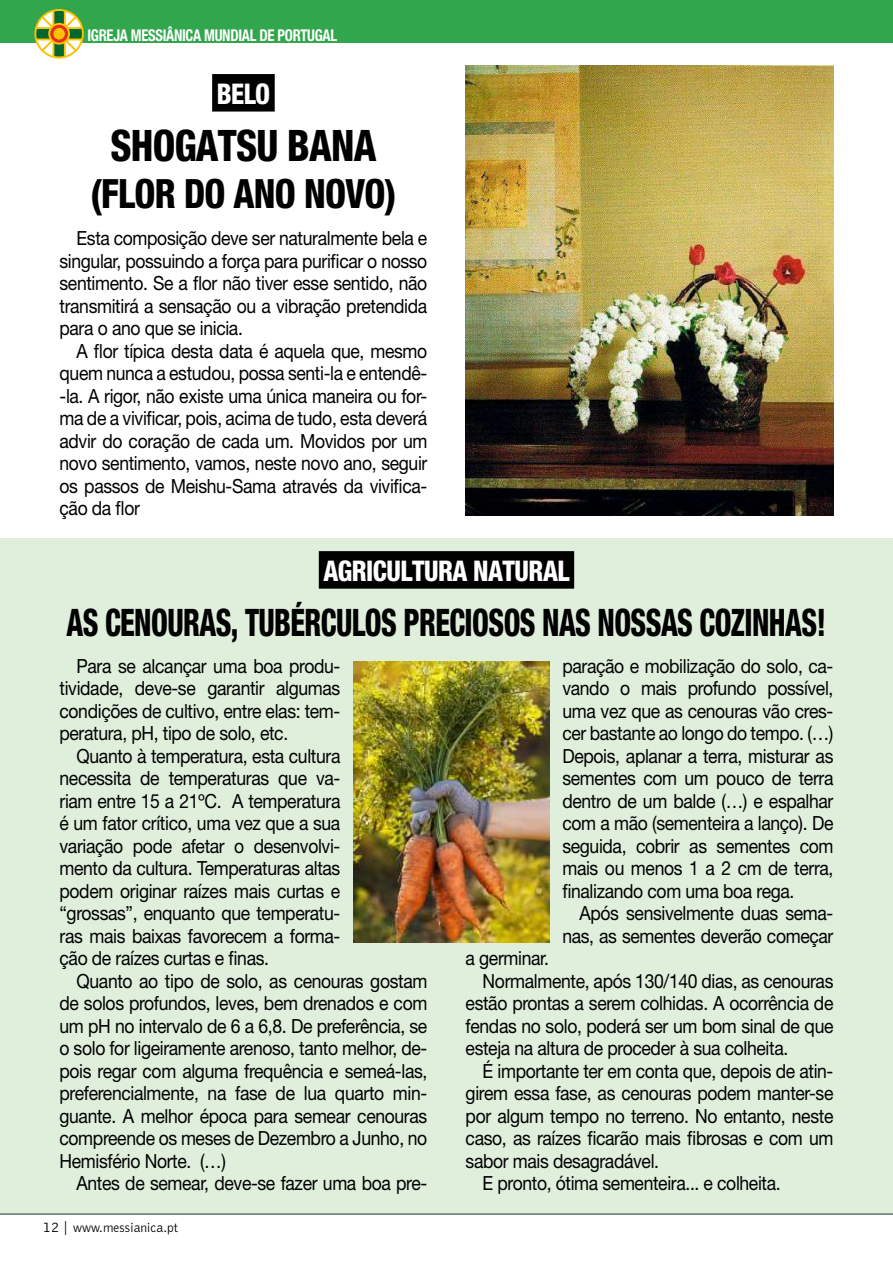
<style>
.page{position:relative;width:893px;height:1263px;background:#fff}
.page>*{position:absolute;margin:0;border:0;box-sizing:border-box;transform-origin:0 0}
.t1{font:800 condensed 43.5px "Helvetica Neue LT Std";letter-spacing:-.02em;color:#000;scale:.91 1}
.t2{font:800 condensed 40.35px "Helvetica Neue LT Std";letter-spacing:-.02em;color:#000;scale:.91 1}
.t3{font:800 condensed 37.95px "Helvetica Neue LT Std";letter-spacing:-.02em;color:#000;scale:.77 1}
.t4{font:800 condensed 28.5px "Helvetica Neue LT Std";letter-spacing:-.02em;color:#fff;scale:.92 1}
.t5{font:19.5px/22.5px "Helvetica Neue LT Std";letter-spacing:-.02em;color:#000;text-align:justify;scale:.9 1}
.t6{font:700 condensed 16.2px "Helvetica Neue LT Std";letter-spacing:-.02em;color:#fff;scale:.9 1}
.t7{font:300 13.5px "Bell Gothic Std";color:#000}
.s1{font-size:15px}
.s2{font-family:"Benton Sans Extra Comp";font-weight:400;font-size:15px}
</style>
<div class="page">
<hr style="left:0;top:1214px;width:893px;height:1px;background:#253747">
<div style="left:0;top:538px;width:893px;height:676px;background:#dfefdb"></div>
<img style="left:466px;top:65px;width:367px;height:450px">
<div style="left:212px;top:74px;width:63px;height:38px;background:#000"></div>
<div style="left:0;top:0;width:893px;height:43px;background:#31a64c"></div>
<svg style="left:37px;top:10px;width:45px;height:46px"></svg>
<svg style="left:48px;top:23px;width:22px;height:22px"></svg>
<div style="left:50px;top:25px;width:18px;height:18px;border:3px solid #e42e24;border-radius:50%"></div>
<div style="left:34px;top:9px;width:50px;height:50px;border:2px solid #fcc100;border-radius:50%"></div>
<div style="left:319px;top:551px;width:255px;height:38px;background:#000"></div>
<img style="left:353px;top:661px;width:197px;height:282px">
<p class="t6" style="left:87px;top:25px;width:279px">IGREJA MESSIÂNICA MUNDIAL DE PORTUGAL</p>
<h3 class="t4" style="left:217px;top:76px;width:60px">BELO</h3>
<h1 class="t1" style="left:110px;top:119px;width:294px">SHOGATSU BANA</h1>
<h2 class="t2" style="left:90px;top:168px;width:338px">(FLOR DO ANO NOVO)</h2>
<p class="t5" style="left:60px;top:227px;width:410px;text-indent:17px">Esta composição deve ser naturalmente bela e singular, possuindo a força para purificar o nosso sentimento. Se a flor não tiver esse sentido, não transmitirá a sensação ou a vibração pretendida para o ano que se inicia.</p>
<p class="t5" style="left:60px;top:339px;width:410px;text-indent:17px">A flor típica desta data é aquela que, mesmo quem nunca a estudou, possa senti-la e entendê--la. A rigor, não existe uma única maneira ou for&shy;ma de a vivificar, pois, acima de tudo, esta deverá advir do coração de cada um. Movidos por um novo sentimento, vamos, neste novo ano, seguir os passos de Meishu-Sama através da vivifica&shy;ção da flor</p>
<h3 class="t4" style="left:323px;top:553px;width:269px">AGRICULTURA NATURAL</h3>
<h3 class="t3" style="left:67px;top:599px;width:988px">AS CENOURAS, TUBÉRCULOS PRECIOSOS NAS NOSSAS COZINHAS!</h3>
<p class="t5" style="left:60px;top:654px;width:314px;text-indent:17px">Para se alcançar uma boa produ&shy;tividade, deve-se garantir algumas condições de cultivo, entre elas: tem&shy;peratura, pH, tipo de solo, etc.</p>
<p class="t5" style="left:60px;top:744px;width:314px;text-indent:17px">Quanto à temperatura, esta cultura necessita de temperaturas que va&shy;riam entre 15 a 21ºC. A temperatura é um fator crítico, uma vez que a sua variação pode afetar o desenvolvi&shy;mento da cultura. Temperaturas altas podem originar raízes mais curtas e “grossas”, enquanto que temperatu&shy;ras mais baixas favorecem a forma&shy;ção de raízes curtas e finas.</p>
<p class="t5" style="left:60px;top:969px;width:410px;text-indent:17px">Quanto ao tipo de solo, as cenouras gostam de solos profundos, leves, bem drenados e com um pH no intervalo de 6 a 6,8. De preferência, se o solo for ligeiramente arenoso, tanto melhor, de&shy;pois regar com alguma frequência e semeá-las, preferencialmente, na fase de lua quarto min&shy;guante. A melhor época para semear cenouras compreende os meses de Dezembro a Junho, no Hemisfério Norte. (…)</p>
<p class="t5" style="left:77px;top:1172px;width:391px">Antes de semear, deve-se fazer uma boa pre-</p>
<p class="t7" style="left:43px;top:1221px;width:137px"><span class="s1">12</span> <span class="s2">|</span> www.messianica.pt</p>
<p class="t5" style="left:562px;top:654px;width:303px">paração e mobilização do solo, ca&shy;vando o mais profundo possível, uma vez que as cenouras vão cres&shy;cer bastante ao longo do tempo. (…)<br>Depois, aplanar a terra, misturar as sementes com um pouco de terra dentro de um balde (…) e espalhar com a mão (sementeira a lanço). De seguida, cobrir as sementes com mais ou menos 1 a 2 cm de terra, finalizando com uma boa rega.</p>
<p class="t5" style="left:562px;top:902px;width:303px;text-align:right">Após sensivelmente duas sema&shy;nas, as sementes deverão começar</p>
<p class="t5" style="left:466px;top:947px;width:94px">a germinar.</p>
<p class="t5" style="left:483px;top:969px;width:391px">Normalmente, após 130/140 dias, as cenouras</p>
<p class="t5" style="left:466px;top:992px;width:410px">estão prontas a serem colhidas. A ocorrência de</p>
<p class="t5" style="left:466px;top:1014px;width:410px">fendas no solo, poderá ser um bom sinal de que</p>
<p class="t5" style="left:466px;top:1037px;width:360px">esteja na altura de proceder à sua colheita.</p>
<p class="t5" style="left:483px;top:1059px;width:391px">É importante ter em conta que, depois de atin-</p>
<p class="t5" style="left:466px;top:1082px;width:410px">girem essa fase, as cenouras podem manter-se</p>
<p class="t5" style="left:466px;top:1104px;width:410px">por algum tempo no terreno. No entanto, neste</p>
<p class="t5" style="left:466px;top:1127px;width:410px">caso, as raízes ficarão mais fibrosas e com um</p>
<p class="t5" style="left:466px;top:1149px;width:216px">sabor mais desagradável.</p>
<p class="t5" style="left:483px;top:1172px;width:333px">E pronto, ótima sementeira... e colheita.</p>
</div>
